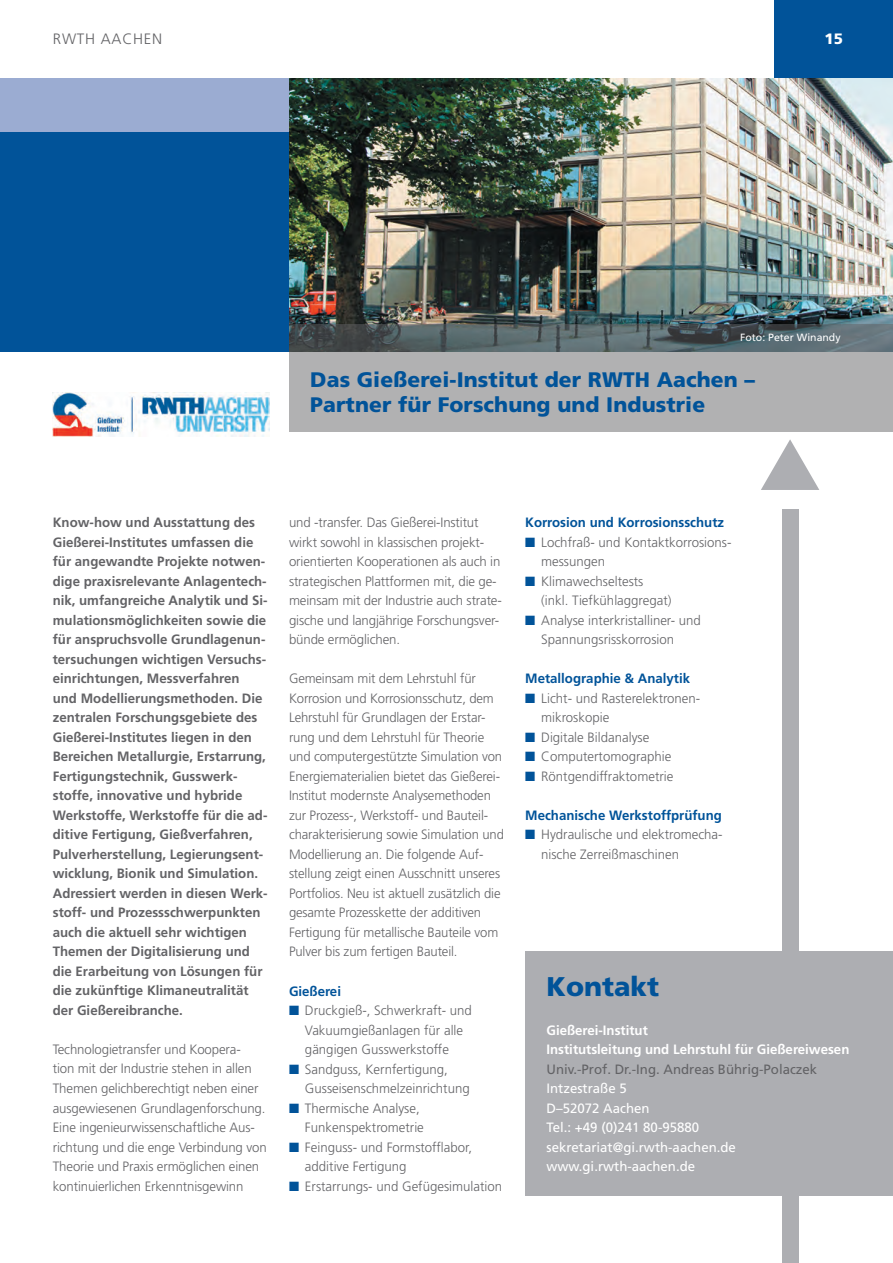
<style>
.page{position:relative;width:893px;height:1263px;background:#fff}
.page>*{position:absolute;margin:0;border:0;box-sizing:border-box;transform-origin:0 0}
.t1{font:900 27px "Frutiger LT Std";color:#015399}
.t2{font:900 21px/25.2px "Frutiger LT Std";letter-spacing:.005em;color:#015399}
.t3{font:300 15px "Frutiger LT Std";letter-spacing:.05em;color:#636366}
.t4{font:900 15px "Frutiger LT Std";color:#fff}
.t5{font:300 13.5px/19.5px "Frutiger LT Std";letter-spacing:-.01em;color:#636366}
.t6{font:700 13.5px/19.5px "Frutiger LT Std";color:#636366}
.t7{font:13.5px/19.5px "Frutiger LT Std";color:#fff}
.t8{font:700 13.5px "Frutiger LT Std";color:#015399}
.t9{font:700 13.5px/19.5px "Frutiger LT Std";color:#fff}
.t10{font:13.5px "Frutiger LT Std";color:#636366}
.t11{font:10.5px "Frutiger LT Std";color:#fff}
.s1{color:#015399}
</style>
<div class="page">
<div style="left:0;top:132px;width:892px;height:219px;background:#015399"></div>
<div style="left:773px;top:0;width:119px;height:78px;background:#015399"></div>
<div style="left:0;top:78px;width:892px;height:54px;background:#9bacd2"></div>
<div style="left:781px;top:509px;width:17px;height:753px;background:#adaeb2"></div>
<svg style="left:761px;top:439px;width:58px;height:51px"></svg>
<img style="left:53px;top:392px;width:217px;height:45px">
<div style="left:525px;top:951px;width:367px;height:244px;background:#adaeb2"></div>
<img style="left:289px;top:78px;width:603px;height:245px">
<svg style="left:289px;top:323px;width:603px;height:108px;background:#979b9d"></svg>
<p class="t3" style="left:53px;top:30px;width:111px">RWTH AACHEN</p>
<p class="t4" style="left:824px;top:29px;width:20px">15</p>
<p class="t11" style="left:739px;top:331px;width:102px">Foto: Peter Winandy</p>
<h2 class="t2" style="left:310px;top:367px;width:446px">Das Gießerei-Institut der RWTH Aachen –<br>Partner für Forschung und Industrie</h2>
<p class="t6" style="left:53px;top:512px;width:216px">Know-how und Ausstattung des Gießerei-Institutes umfassen die für angewandte Projekte notwen&shy;dige praxisrelevante Anlagentech&shy;nik, umfangreiche Analytik und Si&shy;mulationsmöglichkeiten sowie die für anspruchsvolle Grundlagenun&shy;tersuchungen wichtigen Versuchs&shy;einrichtungen, Messverfahren<br>und Modellierungsmethoden. Die zentralen Forschungsgebiete des Gießerei-Institutes liegen in den Bereichen Metallurgie, Erstarrung, Fertigungstechnik, Gusswerk&shy;stoffe, innovative und hybride Werkstoffe, Werkstoffe für die ad&shy;ditive Fertigung, Gießverfahren, Pulverherstellung, Legierungsent&shy;wicklung, Bionik und Simulation.<br>Adressiert werden in diesen Werk&shy;stoff- und Prozessschwerpunkten auch die aktuell sehr wichtigen Themen der Digitalisierung und die Erarbeitung von Lösungen für die zukünftige Klimaneutralität der Gießereibranche.</p>
<p class="t5" style="left:53px;top:1039px;width:215px">Technologietransfer und Koopera-<br>tion mit der Industrie stehen in allen Themen gelichberechtigt neben einer ausgewiesenen Grundlagenforschung.<br>Eine ingenieurwissenschaftliche Aus&shy;richtung und die enge Verbindung von Theorie und Praxis ermöglichen einen kontinuierlichen Erkenntnisgewinn</p>
<p class="t5" style="left:289px;top:512px;width:214px">und -transfer. Das Gießerei-Institut wirkt sowohl in klassischen projekt&shy;orientierten Kooperationen als auch in strategischen Plattformen mit, die ge&shy;meinsam mit der Industrie auch strate&shy;gische und langjährige Forschungsver&shy;bünde ermöglichen.</p>
<p class="t5" style="left:289px;top:669px;width:216px">Gemeinsam mit dem Lehrstuhl für Korrosion und Korrosionsschutz, dem Lehrstuhl für Grundlagen der Erstar&shy;rung und dem Lehrstuhl für Theorie und computergestützte Simulation von Energiematerialien bietet das Gießerei-Institut modernste Analysemethoden zur Prozess-, Werkstoff- und Bauteil&shy;charakterisierung sowie Simulation und Modellierung an. Die folgende Auf&shy;stellung zeigt einen Ausschnitt unseres Portfolios. Neu ist aktuell zusätzlich die gesamte Prozesskette der additiven Fertigung für metallische Bauteile vom Pulver bis zum fertigen Bauteil.</p>
<p class="t8" style="left:289px;top:982px;width:53px">Gießerei</p>
<p class="t5" style="left:289px;top:1000px;width:184px;text-align:center"><span class="s1">■</span> Druckgieß-, Schwerkraft- und<br>Vakuumgießanlagen für alle gängigen Gusswerkstoffe</p>
<p class="t5" style="left:305px;top:1059px;width:166px;text-indent:-16px"><span class="s1">■</span> Sandguss, Kernfertigung,<br>Gusseisenschmelzeinrichtung</p>
<p class="t5" style="left:305px;top:1098px;width:120px;text-indent:-16px"><span class="s1">■</span> Thermische Analyse,<br>Funkenspektrometrie</p>
<p class="t5" style="left:305px;top:1137px;width:168px;text-indent:-16px"><span class="s1">■</span> Feinguss- und Formstofflabor, additive Fertigung</p>
<p class="t5" style="left:289px;top:1176px;width:214px"><span class="s1">■</span> Erstarrungs- und Gefügesimulation</p>
<p class="t8" style="left:525px;top:514px;width:200px">Korrosion und Korrosionsschutz</p>
<p class="t5" style="left:541px;top:532px;width:192px;text-indent:-16px"><span class="s1">■</span> Lochfraß- und Kontaktkorrosions&shy;messungen</p>
<p class="t5" style="left:541px;top:571px;width:132px;text-indent:-16px"><span class="s1">■</span> Klimawechseltests (inkl. Tiefkühlaggregat)</p>
<p class="t5" style="left:541px;top:610px;width:161px;text-indent:-16px"><span class="s1">■</span> Analyse interkristalliner- und<br>Spannungsrisskorrosion</p>
<p class="t8" style="left:525px;top:670px;width:166px">Metallographie &amp; Analytik</p>
<p class="t5" style="left:541px;top:688px;width:161px;text-indent:-16px"><span class="s1">■</span> Licht- und Rasterelektronen&shy;mikroskopie</p>
<p class="t5" style="left:525px;top:727px;width:125px"><span class="s1">■</span> Digitale Bildanalyse</p>
<p class="t5" style="left:525px;top:746px;width:148px"><span class="s1">■</span> Computertomographie</p>
<p class="t5" style="left:525px;top:766px;width:150px"><span class="s1">■</span> Röntgendiffraktometrie</p>
<p class="t8" style="left:525px;top:807px;width:198px">Mechanische Werkstoffprüfung</p>
<p class="t5" style="left:541px;top:824px;width:183px;text-indent:-16px"><span class="s1">■</span> Hydraulische und elektromecha&shy;nische Zerreißmaschinen</p>
<h1 class="t1" style="left:546px;top:969px;width:114px">Kontakt</h1>
<p class="t9" style="left:546px;top:1019px;width:304px">Gießerei-Institut<br>Institutsleitung und Lehrstuhl für Gießereiwesen</p>
<p class="t10" style="left:546px;top:1060px;width:272px">Univ.-Prof. Dr.-Ing. Andreas Bührig-Polaczek</p>
<p class="t7" style="left:546px;top:1078px;width:191px">Intzestraße 5<br>D–52072 Aachen<br>Tel.: +49 (0)241 80-95880 sekretariat@gi.rwth-aachen.de www.gi.rwth-aachen.de</p>
</div>
